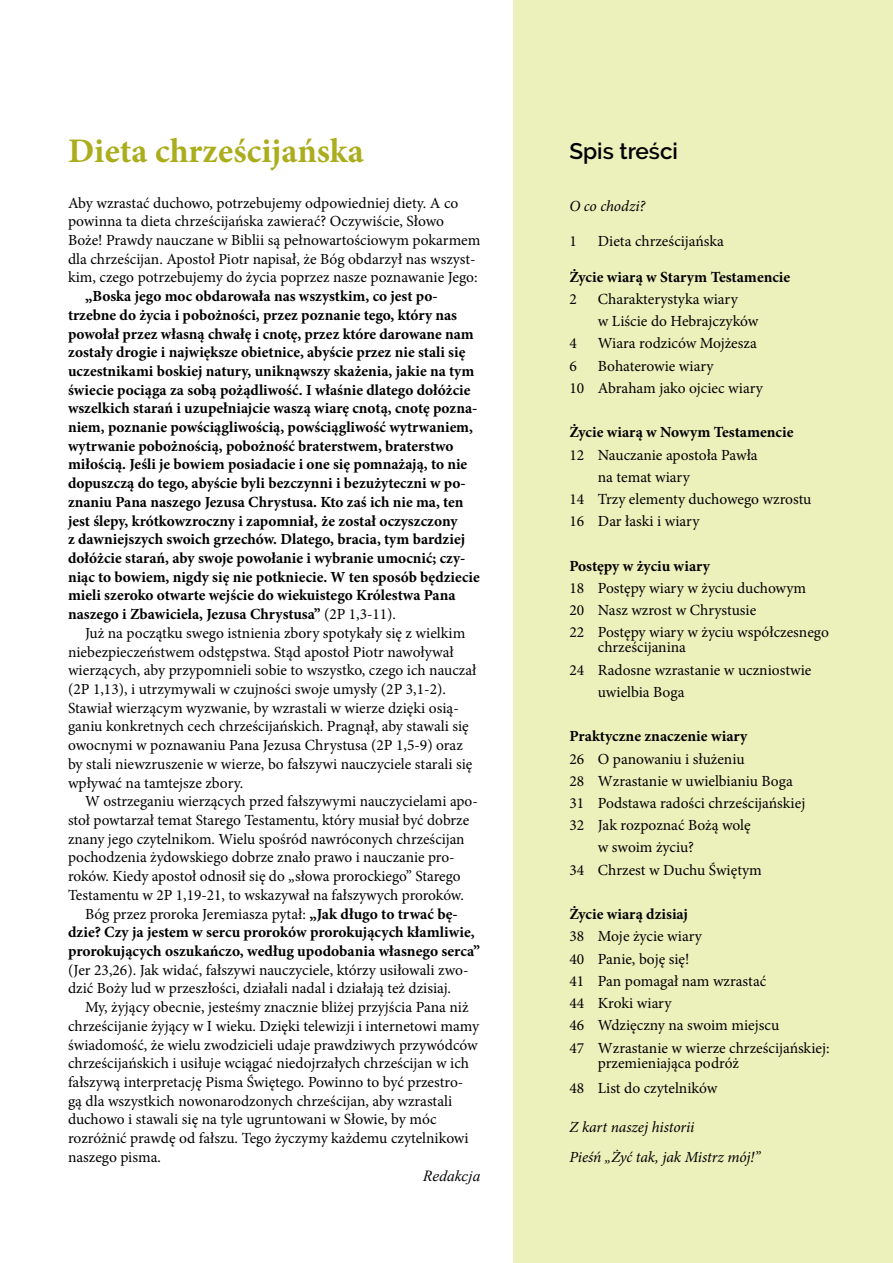
<style>
.page{position:relative;width:893px;height:1263px;background:#fff}
.page>*{position:absolute;margin:0;border:0;box-sizing:border-box;transform-origin:0 0}
.t1{font:700 34.5px "Minion Pro";color:#abad1c}
.t2{font:600 22.5px "Raleway";color:#000}
.t3{font:15.45px/18.8px "Minion Pro";color:#000}
.t4{font:700 15.45px/18.8px "Minion Pro";color:#000}
.t5{font:italic 15.45px/29.5px "Minion Pro";letter-spacing:-.005em;color:#000}
.t6{font:italic 15.45px "Times New Roman";color:#000}
.s1{font-weight:400}
.s2{font-weight:700}
</style>
<div class="page">
<div style="left:513px;top:0;width:380px;height:1263px;background:#ecf1bc"></div>
<h1 class="t1" style="left:68px;top:127px;width:298px">Dieta chrześcijańska</h1>
<p class="t3" style="left:68px;top:193px;width:414px">Aby wzrastać duchowo, potrzebujemy odpowiedniej diety. A co powinna ta dieta chrześcijańska zawierać? Oczywiście, Słowo Boże! Prawdy nauczane w Biblii są pełnowartościowym pokarmem dla chrześcijan. Apostoł Piotr napisał, że Bóg obdarzył nas wszyst&shy;kim, czego potrzebujemy do życia poprzez nasze poznawanie Jego:</p>
<p class="t4" style="left:68px;top:287px;width:413px;text-indent:17px">„Boska jego moc obdarowała nas wszystkim, co jest po&shy;trzebne do życia i pobożności, przez poznanie tego, który nas powołał przez własną chwałę i cnotę, przez które darowane nam zostały drogie i największe obietnice, abyście przez nie stali się uczestnikami boskiej natury, uniknąwszy skażenia, jakie na tym świecie pociąga za sobą pożądliwość. I właśnie dlatego dołóżcie wszelkich starań i uzupełniajcie waszą wiarę cnotą, cnotę pozna&shy;niem, poznanie powściągliwością, powściągliwość wytrwaniem, wytrwanie pobożnością, pobożność braterstwem, braterstwo miłością. Jeśli je bowiem posiadacie i one się pomnażają, to nie dopuszczą do tego, abyście byli bezczynni i bezużyteczni w po&shy;znaniu Pana naszego Jezusa Chrystusa. Kto zaś ich nie ma, ten jest ślepy, krótkowzroczny i zapomniał, że został oczyszczony<br>z dawniejszych swoich grzechów. Dlatego, bracia, tym bardziej dołóżcie starań, aby swoje powołanie i wybranie umocnić; czy&shy;niąc to bowiem, nigdy się nie potkniecie. W ten sposób będziecie mieli szeroko otwarte wejście do wiekuistego Królestwa Pana naszego i Zbawiciela, Jezusa Chrystusa” <span class="s1">(2P 1,3-11).</span></p>
<p class="t3" style="left:68px;top:624px;width:410px;text-indent:17px">Już na początku swego istnienia zbory spotykały się z wielkim niebezpieczeństwem odstępstwa. Stąd apostoł Piotr nawoływał wierzących, aby przypomnieli sobie to wszystko, czego ich nauczał (2P 1,13), i utrzymywali w czujności swoje umysły (2P 3,1-2).<br>Stawiał wierzącym wyzwanie, by wzrastali w wierze dzięki osią&shy;ganiu konkretnych cech chrześcijańskich. Pragnął, aby stawali się owocnymi w poznawaniu Pana Jezusa Chrystusa (2P 1,5-9) oraz by stali niewzruszenie w wierze, bo fałszywi nauczyciele starali się wpływać na tamtejsze zbory.</p>
<p class="t3" style="left:85px;top:792px;width:394px">W ostrzeganiu wierzących przed fałszywymi nauczycielami apo-</p>
<p class="t3" style="left:68px;top:811px;width:403px">stoł powtarzał temat Starego Testamentu, który musiał być dobrze</p>
<p class="t3" style="left:68px;top:829px;width:398px">znany jego czytelnikom. Wielu spośród nawróconych chrześcijan</p>
<p class="t3" style="left:68px;top:848px;width:388px">pochodzenia żydowskiego dobrze znało prawo i nauczanie pro-</p>
<p class="t3" style="left:68px;top:867px;width:394px">roków. Kiedy apostoł odnosił się do „słowa prorockiego” Starego</p>
<p class="t3" style="left:68px;top:885px;width:397px">Testamentu w 2P 1,19-21, to wskazywał na fałszywych proroków.</p>
<p class="t3" style="left:85px;top:904px;width:374px">Bóg przez proroka Jeremiasza pytał: <span class="s2">„Jak długo to trwać bę-</span></p>
<p class="t4" style="left:68px;top:923px;width:408px">dzie? Czy ja jestem w sercu proroków prorokujących kłamliwie,</p>
<p class="t4" style="left:68px;top:941px;width:414px">prorokujących oszukańczo, według upodobania własnego serca”</p>
<p class="t3" style="left:68px;top:960px;width:402px">(Jer 23,26). Jak widać, fałszywi nauczyciele, którzy usiłowali zwo&shy;dzić Boży lud w przeszłości, działali nadal i działają też dzisiaj.</p>
<p class="t3" style="left:68px;top:998px;width:413px;text-indent:17px">My, żyjący obecnie, jesteśmy znacznie bliżej przyjścia Pana niż chrześcijanie żyjący w I wieku. Dzięki telewizji i internetowi mamy świadomość, że wielu zwodzicieli udaje prawdziwych przywódców chrześcijańskich i usiłuje wciągać niedojrzałych chrześcijan w ich fałszywą interpretację Pisma Świętego. Powinno to być przestro&shy;gą dla wszystkich nowonarodzonych chrześcijan, aby wzrastali duchowo i stawali się na tyle ugruntowani w Słowie, by móc rozróżnić prawdę od fałszu. Tego życzymy każdemu czytelnikowi naszego pisma.</p>
<p class="t6" style="left:423px;top:1165px;width:59px">Redakcja</p>
<h2 class="t2" style="left:569px;top:138px;width:110px">Spis treści</h2>
<p class="t5" style="left:569px;top:191px;width:77px">O co chodzi?</p>
<p class="t3" style="left:569px;top:232px;width:9px">1</p>
<p class="t3" style="left:598px;top:232px;width:127px">Dieta chrześcijańska</p>
<p class="t4" style="left:569px;top:267px;width:222px">Życie wiarą w Starym Testamencie</p>
<p class="t3" style="left:569px;top:290px;width:9px">2</p>
<p class="t3" style="left:598px;top:288px;width:162px;line-height:22.2px">Charakterystyka wiary<br>w Liście do Hebrajczyków</p>
<p class="t3" style="left:569px;top:334px;width:9px">4</p>
<p class="t3" style="left:598px;top:334px;width:160px">Wiara rodziców Mojżesza</p>
<p class="t3" style="left:569px;top:356px;width:9px">6</p>
<p class="t3" style="left:569px;top:355px;width:195px;line-height:22.2px;text-indent:29px">Bohaterowie wiary<br>10 Abraham jako ojciec wiary</p>
<p class="t4" style="left:569px;top:423px;width:226px">Życie wiarą w Nowym Testamencie</p>
<p class="t3" style="left:569px;top:445px;width:190px">12 Nauczanie apostoła Pawła</p>
<p class="t3" style="left:598px;top:467px;width:93px">na temat wiary</p>
<p class="t3" style="left:569px;top:490px;width:244px">14 Trzy elementy duchowego wzrostu</p>
<p class="t3" style="left:569px;top:512px;width:132px">16 Dar łaski i wiary</p>
<p class="t4" style="left:569px;top:556px;width:142px">Postępy w życiu wiary</p>
<p class="t3" style="left:569px;top:577px;width:261px;line-height:22.2px">18 Postępy wiary w życiu duchowym<br>20 Nasz wzrost w Chrystusie<br>22 Postępy wiary w życiu współczesnego</p>
<p class="t3" style="left:598px;top:638px;width:90px">chrześcijanina</p>
<p class="t3" style="left:569px;top:660px;width:244px">24 Radosne wzrastanie w uczniostwie</p>
<p class="t3" style="left:598px;top:683px;width:88px">uwielbia Boga</p>
<p class="t4" style="left:569px;top:727px;width:180px">Praktyczne znaczenie wiary</p>
<p class="t3" style="left:569px;top:749px;width:177px">26 O panowaniu i służeniu</p>
<p class="t3" style="left:569px;top:771px;width:225px">28 Wzrastanie w uwielbianiu Boga</p>
<p class="t3" style="left:569px;top:794px;width:237px">31 Podstawa radości chrześcijańskiej</p>
<p class="t3" style="left:569px;top:816px;width:183px">32 Jak rozpoznać Bożą wolę</p>
<p class="t3" style="left:598px;top:838px;width:98px">w swoim życiu?</p>
<p class="t3" style="left:569px;top:860px;width:194px">34 Chrzest w Duchu Świętym</p>
<p class="t4" style="left:569px;top:905px;width:120px">Życie wiarą dzisiaj</p>
<p class="t3" style="left:569px;top:925px;width:262px;line-height:22.2px">38 Moje życie wiary<br>40 Panie, boję się!<br>41 Pan pomagał nam wzrastać<br>44 Kroki wiary<br>46 Wdzięczny na swoim miejscu<br>47 Wzrastanie w wierze chrześcijańskiej:</p>
<p class="t3" style="left:569px;top:1050px;width:171px;line-height:25.8px;text-indent:29px">przemieniająca podróż<br>48 List do czytelników</p>
<p class="t5" style="left:569px;top:1112px;width:193px">Z kart naszej historii<br>Pieśń „Żyć tak, jak Mistrz mój!”</p>
</div>
